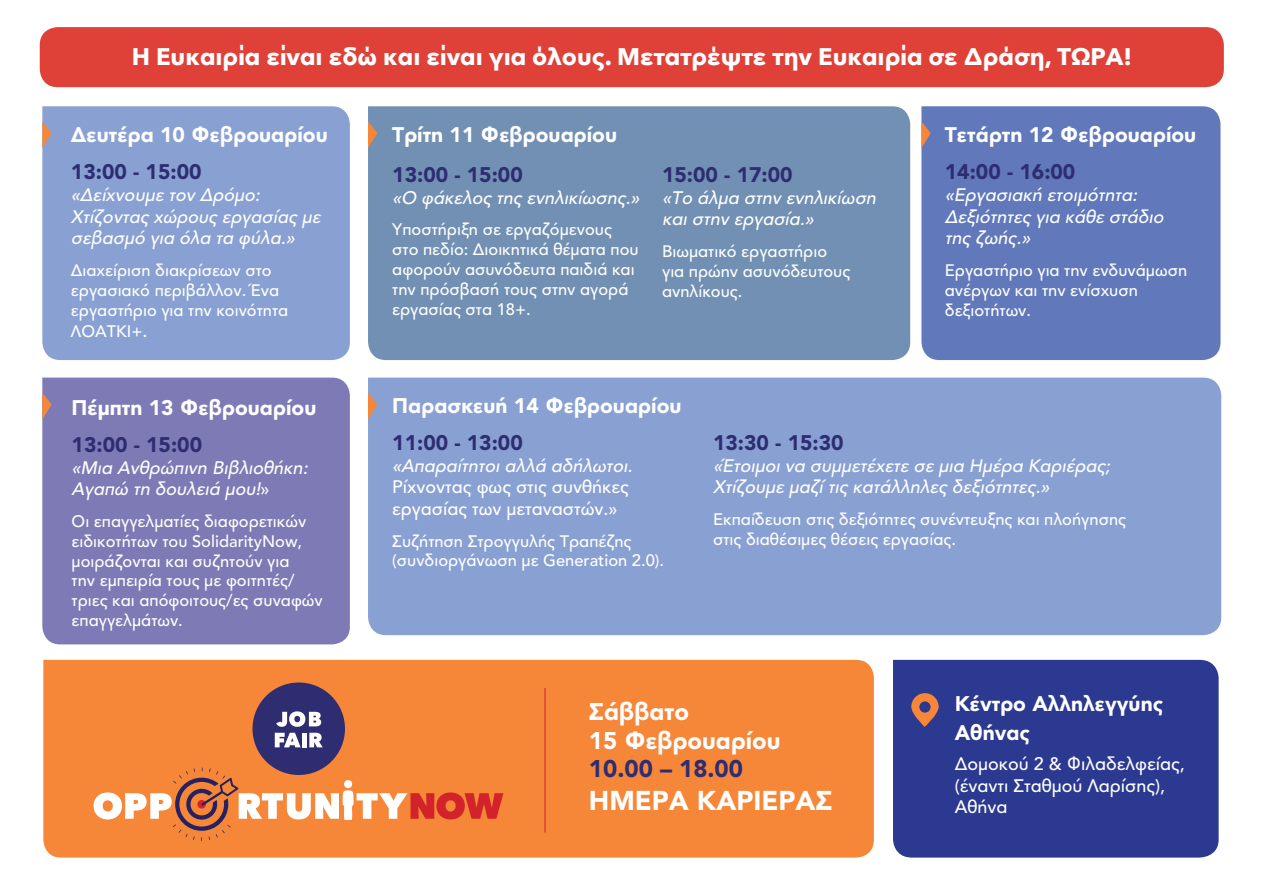
<style>
.page{position:relative;width:1263px;height:893px;background:#fff}
.page>*{position:absolute;margin:0;border:0;box-sizing:border-box;transform-origin:0 0}
.t1{font:900 27px "Avenir Greek";color:#fff}
.t2{font:700 24px "Avenir Next";color:#fff}
.t3{font:900 24px/28.8px "Avenir Greek";color:#fff}
.t4{font:900 24px "Avenir Greek";color:#2e2d72}
.t5{font:900 21px/28.8px "Avenir Greek";color:#fff}
.t6{font:900 21px "Avenir Greek";color:#2e2d72}
.t7{font:italic 500 18px/21.6px "Avenir Greek";color:#fff}
.t8{font:500 18px/21.6px "Avenir Greek";color:#fff}
.t9{font:500 16.5px/19.8px "Avenir Greek";color:#fff}
.s1{font-size:18px}
.s2{font-style:normal}
</style>
<div class="page">
<div style="left:40px;top:27px;width:1184px;height:60px;background:#df4139;border-radius:18px"></div>
<div style="left:893px;top:660px;width:325px;height:198px;background:#2b3990"></div>
<div style="left:43px;top:660px;width:831px;height:198px;background:#f68638"></div>
<div style="left:368px;top:378px;width:853px;height:257px;background:#89a0d2"></div>
<div style="left:921px;top:106px;width:299px;height:254px;background:#6178bb"></div>
<div style="left:368px;top:106px;width:542px;height:254px;background:#7290b3"></div>
<hr style="left:544px;top:688px;width:2px;height:145px;background:#df4139">
<div style="left:42px;top:106px;width:308px;height:254px;background:#89a0d2"></div>
<div style="left:42px;top:378px;width:308px;height:266px;background:#7d7ab5"></div>
<svg style="left:42px;top:121px;width:10px;height:27px"></svg>
<svg style="left:42px;top:393px;width:10px;height:26px"></svg>
<svg style="left:368px;top:121px;width:9px;height:27px"></svg>
<svg style="left:368px;top:393px;width:9px;height:26px"></svg>
<svg style="left:921px;top:121px;width:10px;height:27px"></svg>
<div style="left:252px;top:682px;width:93px;height:93px;background:#2e2d72;border-radius:50%"></div>
<svg style="left:94px;top:768px;width:409px;height:73px;background:#eb8c54"></svg>
<svg style="left:276px;top:711px;width:45px;height:16px"></svg>
<svg style="left:275px;top:733px;width:26px;height:14px"></svg>
<div style="left:302px;top:733px;width:5px;height:14px;background:#fff"></div>
<svg style="left:309px;top:733px;width:14px;height:14px"></svg>
<svg style="left:911px;top:693px;width:28px;height:34px"></svg>
<div style="left:919px;top:701px;width:11px;height:12px;background:#2b3990;border-radius:50%"></div>
<h2 class="t2" style="left:132px;top:36px;width:1002px">Η Ευκαιρία είναι εδώ και είναι για όλους. Μετατρέψτε την Ευκαιρία σε Δράση, ΤΏΡΑ!</h2>
<p class="t5" style="left:71px;top:121px;width:258px">Δευτέρα 10 Φεβρουαρίου</p>
<p class="t5" style="left:392px;top:121px;width:226px">Τρίτη 11 Φεβρουαρίου</p>
<p class="t6" style="left:71px;top:160px;width:132px">13:00 - 15:00</p>
<p class="t7" style="left:71px;top:185px;width:255px">«Δείχνουμε τον Δρόμο:<br>Χτίζοντας χώρους εργασίας με σεβασμό για όλα τα φύλα.»</p>
<p class="t9" style="left:71px;top:261px;width:219px">Διαχείριση διακρίσεων στο εργασιακό περιβάλλον. Ένα εργαστήριο για την κοινότητα</p>
<p class="t9" style="left:71px;top:322px;width:78px">ΛΟΑΤΚΙ+<span class="s1">.</span></p>
<p class="t6" style="left:392px;top:163px;width:132px">13:00 - 15:00</p>
<p class="t7" style="left:392px;top:187px;width:252px">«Ο φάκελος της ενηλικίωσης.»</p>
<p class="t9" style="left:392px;top:220px;width:248px">Υποστήριξη σε εργαζόμενους στο πεδίο: Διοικητικά θέματα που αφορούν ασυνόδευτα παιδιά και την πρόσβασή τους στην αγορά εργασίας στα 18+.</p>
<p class="t6" style="left:662px;top:163px;width:132px">15:00 - 17:00</p>
<p class="t7" style="left:662px;top:187px;width:219px">«Το άλμα στην ενηλικίωση και στην εργασία.»</p>
<p class="t9" style="left:662px;top:242px;width:190px">Βιωματικό εργαστήριο για πρώην ασυνόδευτους ανηλίκους.</p>
<p class="t5" style="left:945px;top:121px;width:253px">Τετάρτη 12 Φεβρουαρίου</p>
<p class="t6" style="left:945px;top:160px;width:132px">14:00 - 16:00</p>
<p class="t7" style="left:945px;top:185px;width:224px">«Εργασιακή ετοιμότητα:<br>Δεξιότητες για κάθε στάδιο της ζωής.»</p>
<p class="t9" style="left:945px;top:261px;width:244px">Εργαστήριο για την ενδυνάμωση ανέργων και την ενίσχυση δεξιοτήτων.</p>
<p class="t5" style="left:72px;top:393px;width:246px">Πέμπτη 13 Φεβρουαρίου</p>
<p class="t6" style="left:72px;top:433px;width:132px">13:00 - 15:00</p>
<p class="t7" style="left:72px;top:457px;width:241px">«Μια Ανθρώπινη Βιβλιοθήκη:<br>Αγαπώ τη δουλειά μου!<span class="s2">»</span></p>
<p class="t9" style="left:72px;top:512px;width:253px">Οι επαγγελματίες διαφορετικών ειδικοτήτων του SolidarityNow, μοιράζονται και συζητούν για<br>την εμπειρία τους με φοιτητές/ τριες και απόφοιτους/ες συναφών επαγγελμάτων.</p>
<p class="t5" style="left:392px;top:391px;width:291px">Παρασκευή 14 Φεβρουαρίου</p>
<p class="t6" style="left:392px;top:431px;width:132px">11:00 - 13:00</p>
<p class="t7" style="left:392px;top:455px;width:246px">«Απαραίτητοι αλλά αδήλωτοι.</p>
<p class="t8" style="left:392px;top:477px;width:238px">Ρίχνοντας φως στις συνθήκες εργασίας των μεταναστών.»</p>
<p class="t9" style="left:392px;top:532px;width:273px">Συζήτηση Στρογγυλής Τραπέζης (συνδιοργάνωση με Generation 2.0).</p>
<p class="t6" style="left:713px;top:431px;width:132px">13:30 - 15:30</p>
<p class="t7" style="left:713px;top:455px;width:402px">«Έτοιμοι να συμμετέχετε σε μια Ημέρα Καριέρας;<br>Χτίζουμε μαζί τις κατάλληλες δεξιότητες.»</p>
<p class="t9" style="left:713px;top:510px;width:414px">Εκπαίδευση στις δεξιότητες συνέντευξης και πλοήγησης στις διαθέσιμες θέσεις εργασίας.</p>
<h2 class="t3" style="left:589px;top:697px;width:193px">Σάββατο<br>15 Φεβρουαρίου</h2>
<h2 class="t4" style="left:589px;top:755px;width:156px">10.00 – 18.00</h2>
<h1 class="t1" style="left:589px;top:785px;width:245px">ΗΜΈΡΑ ΚΑΡΙΈΡΑΣ</h1>
<p class="t5" style="left:955px;top:689px;width:210px">Κέντρο Αλληλεγγύης<br>Αθήνας</p>
<p class="t8" style="left:955px;top:754px;width:232px">Δομοκού 2 &amp; Φιλαδελφείας, (έναντι Σταθμού Λαρίσης),<br>Αθήνα</p>
</div>
